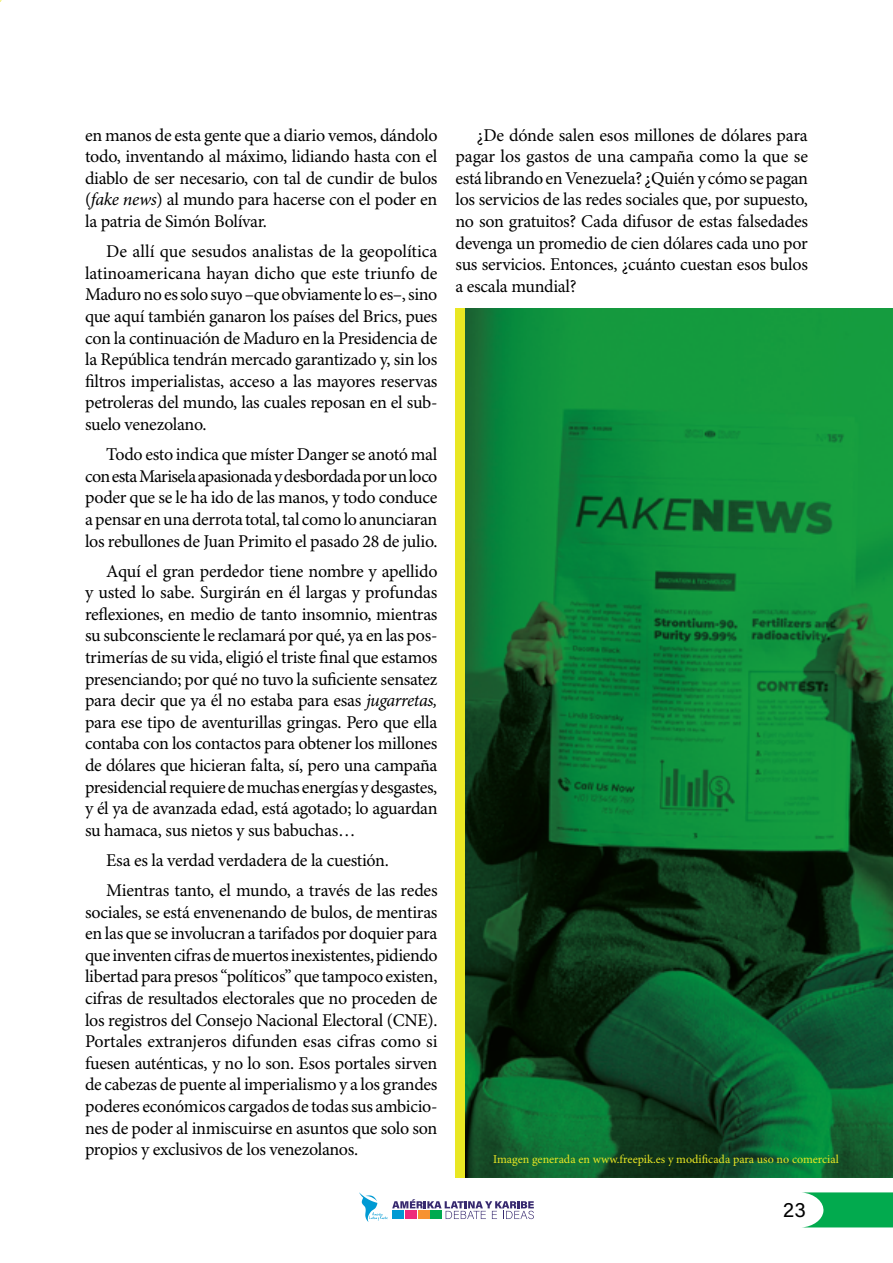
<style>
.page{position:relative;width:893px;height:1263px;background:#fff}
.page>*{position:absolute;margin:0;border:0;box-sizing:border-box;transform-origin:0 0}
.t1{font:21px "Acumin Variable Concept";color:#000101}
.t2{font:18px/21.6px "Minion Pro";letter-spacing:-.015em;color:#000;text-align:justify}
.t3{font:12px "Minion Pro";color:#e9e723}
.s1{font-style:italic}
</style>
<div class="page">
<svg style="left:802px;top:1192px;width:91px;height:35px"></svg>
<svg style="left:359px;top:1192px;width:175px;height:30px"></svg>
<div style="left:455px;top:308px;width:438px;height:870px;background:#e9e723"></div>
<img style="left:465px;top:308px;width:428px;height:869px">
<p class="t2" style="left:85px;top:125px;width:354px">en manos de esta gente que a diario vemos, dándolo todo, inventando al máximo, lidiando hasta con el diablo de ser necesario, con tal de cundir de bulos (<span class="s1">fake news</span>) al mundo para hacerse con el poder en la patria de Simón Bolívar.</p>
<p class="t2" style="left:85px;top:241px;width:354px;text-indent:21px">De allí que sesudos analistas de la geopolítica latinoamericana hayan dicho que este triunfo de Maduro no es solo suyo –que obviamente lo es–, sino que aquí también ganaron los países del Brics, pues con la continuación de Maduro en la Presidencia de la República tendrán mercado garantizado y, sin los filtros imperialistas, acceso a las mayores reservas petroleras del mundo, las cuales reposan en el sub&shy;suelo venezolano.</p>
<p class="t2" style="left:85px;top:444px;width:354px;text-indent:21px">Todo esto indica que míster Danger se anotó mal con esta Marisela apasionada y desbordada por un loco poder que se le ha ido de las manos, y todo conduce a pensar en una derrota total, tal como lo anunciaran los rebullones de Juan Primito el pasado 28 de julio.</p>
<p class="t2" style="left:85px;top:561px;width:354px;text-indent:21px">Aquí el gran perdedor tiene nombre y apellido y usted lo sabe. Surgirán en él largas y profundas reflexiones, en medio de tanto insomnio, mientras su subconsciente le reclamará por qué, ya en las pos&shy;trimerías de su vida, eligió el triste final que estamos presenciando; por qué no tuvo la suficiente sensatez para decir que ya él no estaba para esas <span class="s1">jugarretas, </span>para ese tipo de aventurillas gringas. Pero que ella contaba con los contactos para obtener los millones de dólares que hicieran falta, sí, pero una campaña presidencial requiere de muchas energías y desgastes, y él ya de avanzada edad, está agotado; lo aguardan su hamaca, sus nietos y sus babuchas…</p>
<p class="t2" style="left:106px;top:846px;width:333px;line-height:30.2px">Esa es la verdad verdadera de la cuestión.<br>Mientras tanto, el mundo, a través de las redes</p>
<p class="t2" style="left:85px;top:902px;width:354px">sociales, se está envenenando de bulos, de mentiras en las que se involucran a tarifados por doquier para que inventen cifras de muertos inexistentes, pidiendo libertad para presos “políticos” que tampoco existen, cifras de resultados electorales que no proceden de los registros del Consejo Nacional Electoral (CNE).<br>Portales extranjeros difunden esas cifras como si fuesen auténticas, y no lo son. Esos portales sirven de cabezas de puente al imperialismo y a los grandes poderes económicos cargados de todas sus ambicio&shy;nes de poder al inmiscuirse en asuntos que solo son propios y exclusivos de los venezolanos.</p>
<p class="t2" style="left:455px;top:125px;width:354px;text-indent:21px">¿De dónde salen esos millones de dólares para pagar los gastos de una campaña como la que se está librando en Venezuela? ¿Quién y cómo se pagan los servicios de las redes sociales que, por supuesto, no son gratuitos? Cada difusor de estas falsedades devenga un promedio de cien dólares cada uno por sus servicios. Entonces, ¿cuánto cuestan esos bulos a escala mundial?</p>
<p class="t3" style="left:493px;top:1152px;width:347px">Imagen generada en www.freepik.es y modificada para uso no comercial</p>
<p class="t1" style="left:783px;top:1195px;width:24px">23</p>
</div>
